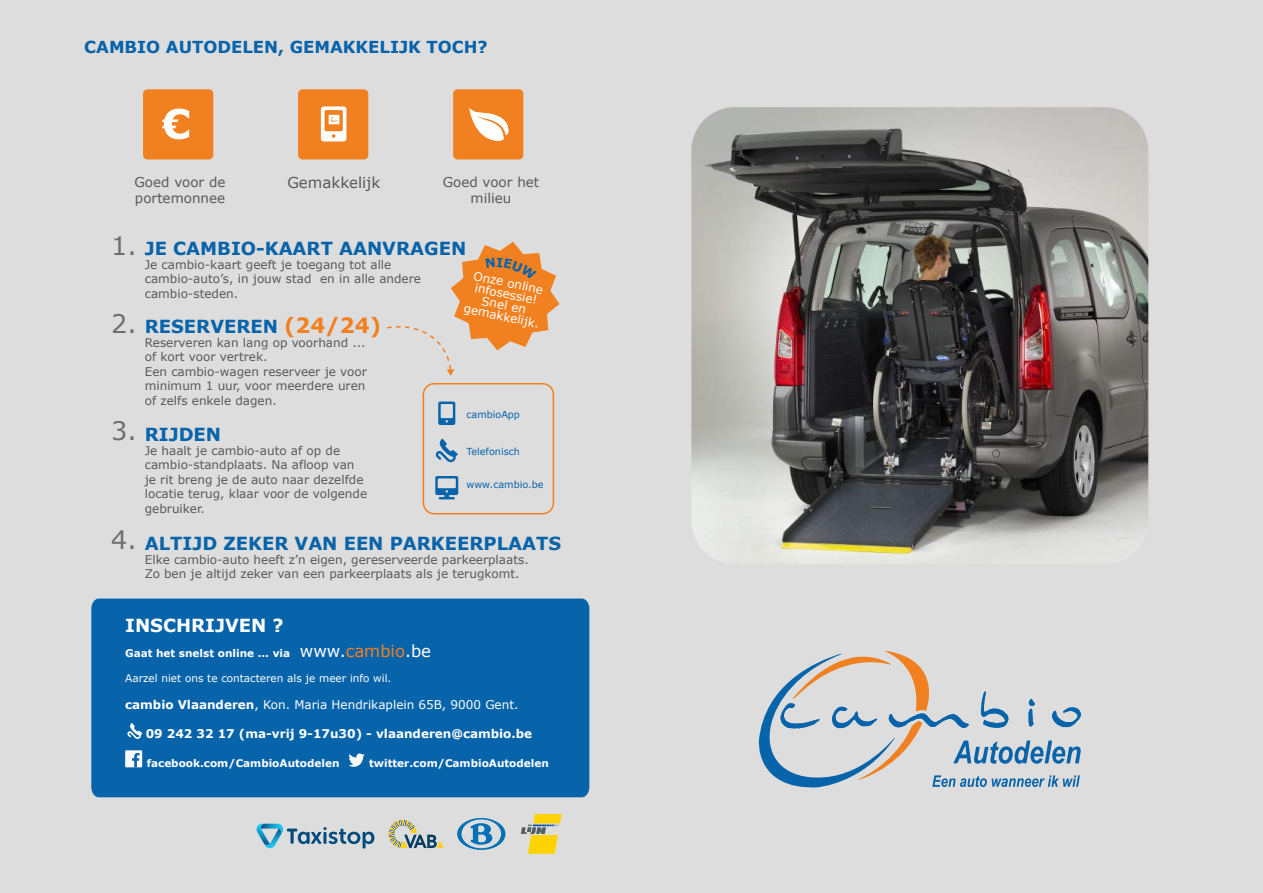
<style>
.page{position:relative;width:1263px;height:893px;background:#ddd}
.page>*{position:absolute;margin:0;border:0;box-sizing:border-box;transform-origin:0 0}
.t1{font:25.5px "Verdana";color:#6d6e70}
.t2{font:700 18px "Verdana";color:#0763aa}
.t3{font:700 18px "Verdana";color:#fff}
.t4{font:700 16.5px "Verdana";color:#0663ab}
.t5{font:16.5px "Verdana";color:#fff}
.t6{font:15px "Verdana";color:#58595b}
.t7{font:13.5px/16.2px "Verdana";color:#58595b}
.t8{font:12px/14.4px "Verdana";color:#58595b}
.t9{font:12px/11.2px "Verdana";color:#fff;text-align:center}
.t10{font:700 12px "Verdana";color:#fff}
.t11{font:700 10.5px "Verdana";color:#fff}
.t12{font:10.5px "Verdana";color:#fff}
.t13{font:9.75px "Verdana";color:#0763aa}
.s1{font-size:21px;color:#f08020}
.s2{font-weight:700}
.s3{color:#f08020}
</style>
<div class="page">
<svg style="left:389px;top:820px;width:55px;height:28px"></svg>
<svg style="left:457px;top:818px;width:48px;height:32px"></svg>
<div style="left:423px;top:383px;width:131px;height:131px;border:2px solid #f08020;border-radius:11px"></div>
<svg style="left:435px;top:439px;width:23px;height:24px"></svg>
<svg style="left:435px;top:476px;width:23px;height:23px"></svg>
<svg style="left:438px;top:402px;width:17px;height:23px"></svg>
<div style="left:143px;top:89px;width:70px;height:70px;background:#f08020;border-radius:4px"></div>
<svg style="left:162px;top:109px;width:27px;height:30px"></svg>
<div style="left:298px;top:89px;width:70px;height:70px;background:#f08020;border-radius:4px"></div>
<svg style="left:321px;top:106px;width:25px;height:35px"></svg>
<div style="left:453px;top:89px;width:70px;height:70px;background:#f08020;border-radius:4px"></div>
<svg style="left:469px;top:107px;width:40px;height:34px"></svg>
<div style="left:91px;top:599px;width:498px;height:198px;background:#0763aa"></div>
<svg style="left:127px;top:723px;width:15px;height:16px"></svg>
<div style="left:125px;top:750px;width:17px;height:17px;background:#fff"></div>
<svg style="left:132px;top:753px;width:8px;height:14px"></svg>
<svg style="left:348px;top:753px;width:17px;height:14px"></svg>
<svg style="left:521px;top:814px;width:41px;height:40px"></svg>
<svg style="left:758px;top:650px;width:323px;height:138px"></svg>
<svg style="left:257px;top:824px;width:117px;height:25px"></svg>
<img style="left:691px;top:107px;width:457px;height:457px">
<svg style="left:387px;top:242px;width:172px;height:134px"></svg>
<h3 class="t4" style="left:84px;top:36px;width:405px">CAMBIO AUTODELEN, GEMAKKELIJK TOCH?</h3>
<p class="t7" style="left:135px;top:173px;width:93px">Goed voor de portemonnee</p>
<p class="t6" style="left:287px;top:172px;width:94px">Gemakkelijk</p>
<p class="t7" style="left:443px;top:173px;width:98px;text-align:center">Goed voor het milieu</p>
<h1 class="t1" style="left:111px;top:228px;width:27px">1.</h1>
<h1 class="t1" style="left:111px;top:306px;width:27px">2.</h1>
<h1 class="t1" style="left:111px;top:413px;width:27px">3.</h1>
<h1 class="t1" style="left:111px;top:522px;width:27px">4.</h1>
<h2 class="t2" style="left:145px;top:235px;width:323px">JE CAMBIO-KAART AANVRAGEN</h2>
<p class="t8" style="left:145px;top:257px;width:278px">Je cambio-kaart geeft je toegang tot alle cambio-auto’s, in jouw stad en in alle andere cambio-steden.</p>
<h2 class="t2" style="left:145px;top:313px;width:238px">RESERVEREN <span class="s1">(24/24)</span></h2>
<p class="t8" style="left:145px;top:335px;width:224px">Reserveren kan lang op voorhand ... of kort voor vertrek.<br>Een cambio-wagen reserveer je voor minimum 1 uur, voor meerdere uren of zelfs enkele dagen.</p>
<h2 class="t2" style="left:145px;top:421px;width:78px">RIJDEN</h2>
<p class="t8" style="left:145px;top:443px;width:224px">Je haalt je cambio-auto af op de cambio-standplaats. Na afloop van je rit breng je de auto naar dezelfde locatie terug, klaar voor de volgende gebruiker.</p>
<h2 class="t2" style="left:145px;top:530px;width:418px">ALTIJD ZEKER VAN EEN PARKEERPLAATS</h2>
<p class="t8" style="left:145px;top:552px;width:385px">Elke cambio-auto heeft z’n eigen, gereserveerde parkeerplaats.<br>Zo ben je altijd zeker van een parkeerplaats als je terugkomt.</p>
<p class="t9" style="left:472px;top:269px;width:78px;rotate:12deg">Onze online infosessie!<br>Snel en gemakkelijk.</p>
<p class="t13" style="left:466px;top:408px;width:55px">cambioApp</p>
<p class="t13" style="left:466px;top:445px;width:55px">Telefonisch</p>
<p class="t13" style="left:466px;top:478px;width:79px">www.cambio.be</p>
<h2 class="t3" style="left:125px;top:612px;width:160px">INSCHRIJVEN ?</h2>
<p class="t11" style="left:125px;top:646px;width:166px">Gaat het snelst online ... via</p>
<p class="t12" style="left:125px;top:671px;width:268px">Aarzel niet ons te contacteren als je meer info wil.</p>
<p class="t9" style="left:125px;top:699px;width:395px"><span class="s2">cambio Vlaanderen</span>, Kon. Maria Hendrikaplein 65B, 9000 Gent.</p>
<p class="t10" style="left:146px;top:725px;width:388px">09 242 32 17 (ma-vrij 9-17u30) - vlaanderen@cambio.be</p>
<p class="t11" style="left:147px;top:755px;width:194px">facebook.com/CambioAutodelen</p>
<p class="t11" style="left:369px;top:755px;width:181px">twitter.com/CambioAutodelen</p>
<h3 class="t5" style="left:300px;top:639px;width:133px">www.<span class="s3">cambio</span>.be</h3>
</div>
